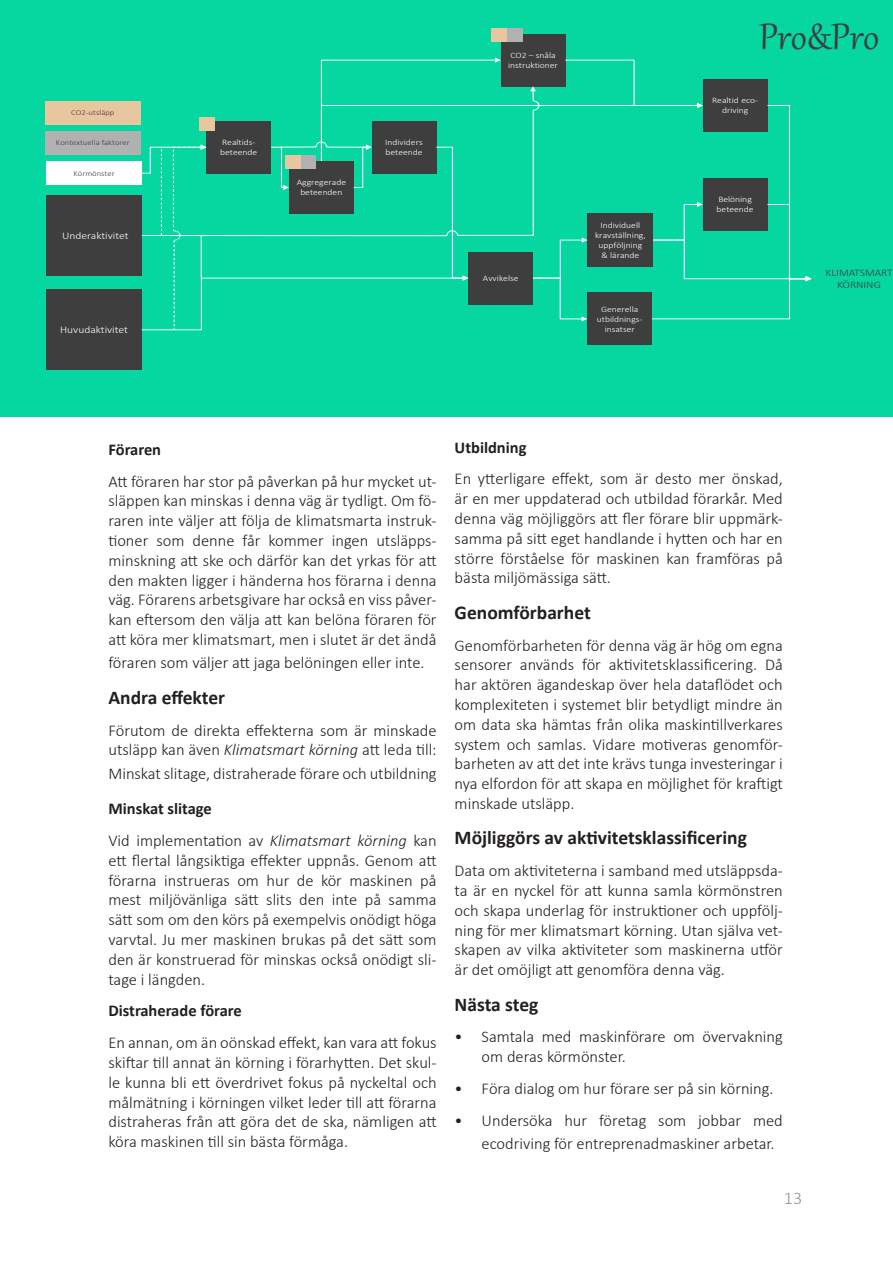
<style>
.page{position:relative;width:893px;height:1263px;background:#fff}
.page>*{position:absolute;margin:0;border:0;box-sizing:border-box;transform-origin:0 0}
.t1{font:45.15px "Gabriola";color:#3e3e3e}
.t2{font:700 19.5px "Calibri";color:#231f20}
.t3{font:300 18px "Calibri";color:#919396}
.t4{font:300 16.5px/19.8px "Calibri";color:#231f20;text-align:justify}
.t5{font:700 16.5px "Calibri";color:#231f20}
.t6{font:300 10.05px "Calibri";color:#fff;scale:1.15 1}
.t7{font:300 10.05px/12px "Calibri";letter-spacing:-.005em;color:#3e3e3e;text-align:center;scale:1.15 1}
.t8{font:300 8.4px/10.1px "Calibri";color:#fff;scale:1.15 1}
.t9{font:300 7.5px "Calibri";color:#3e3e3e;scale:1.15 1}
.s1{font-style:italic}
</style>
<div class="page">
<div style="left:0;top:0;width:893px;height:417px;background:#06d6a0"></div>
<div style="left:46px;top:195px;width:96px;height:81px;background:#3e3e3e"></div>
<div style="left:46px;top:289px;width:96px;height:81px;background:#3e3e3e"></div>
<div style="left:587px;top:293px;width:65px;height:52px;background:#3e3e3e"></div>
<div style="left:45px;top:101px;width:96px;height:24px;background:#e8c6a0"></div>
<div style="left:45px;top:131px;width:96px;height:24px;background:#b1b1b1"></div>
<div style="left:46px;top:161px;width:96px;height:24px;background:#fff"></div>
<div style="left:501px;top:34px;width:64px;height:52px;background:#3e3e3e"></div>
<div style="left:492px;top:29px;width:15px;height:13px;background:#e8c6a0"></div>
<div style="left:507px;top:29px;width:15px;height:13px;background:#b1b1b1"></div>
<svg style="left:141px;top:58px;width:670px;height:272px"></svg>
<hr style="left:280px;top:147px;width:36px;height:1px;background:#fff">
<div style="left:285px;top:155px;width:16px;height:13px;background:#e8c6a0"></div>
<p class="t9" style="left:71px;top:108px;width:39px">CO2-utsläpp</p>
<p class="t9" style="left:56px;top:138px;width:66px">Kontextuella faktorer</p>
<p class="t9" style="left:73px;top:169px;width:37px">Körmönster</p>
<p class="t6" style="left:62px;top:229px;width:59px">Underaktivitet</p>
<p class="t6" style="left:60px;top:324px;width:61px">Huvudaktivitet</p>
<p class="t8" style="left:220px;top:137px;width:34px">Realtids&shy;beteende</p>
<p class="t8" style="left:297px;top:177px;width:44px;text-align:center">Aggregerade beteenden</p>
<p class="t8" style="left:385px;top:137px;width:34px">Individers beteende</p>
<p class="t8" style="left:508px;top:50px;width:45px">CO2 – snåla instruktioner</p>
<p class="t8" style="left:483px;top:273px;width:32px">Avvikelse</p>
<p class="t8" style="left:595px;top:220px;width:46px;text-align:center">Individuell kravställning, uppföljning &amp; lärande</p>
<p class="t8" style="left:597px;top:304px;width:41px;text-align:center">Generella utbildnings&shy;insatser</p>
<p class="t1" style="left:759px;top:7px;width:122px">Pro&amp;Pro</p>
<p class="t8" style="left:712px;top:95px;width:41px;text-align:center">Realtid eco&shy;driving</p>
<p class="t8" style="left:717px;top:194px;width:34px">Belöning beteende</p>
<p class="t7" style="left:826px;top:267px;width:60px">KLIMATSMART<br>KÖRNING</p>
<p class="t5" style="left:108px;top:438px;width:54px">Föraren</p>
<p class="t4" style="left:108px;top:471px;width:330px">Att föraren har stor på påverkan på hur mycket ut&shy;släppen kan minskas i denna väg är tydligt. Om fö&shy;raren inte väljer att följa de klimatsmarta instruk&shy;tioner som denne får kommer ingen utsläpps&shy;minskning att ske och därför kan det yrkas för att den makten ligger i händerna hos förarna i denna väg. Förarens arbetsgivare har också en viss påver&shy;kan eftersom den välja att kan belöna föraren för att köra mer klimatsmart, men i slutet är det ändå</p>
<p class="t4" style="left:108px;top:653px;width:318px">föraren som väljer att jaga belöningen eller inte.</p>
<p class="t2" style="left:108px;top:683px;width:118px">Andra effekter</p>
<p class="t4" style="left:108px;top:720px;width:330px">Förutom de direkta effekterna som är minskade utsläpp kan även <span class="s1">Klimatsmart körning</span> att leda till:</p>
<p class="t4" style="left:108px;top:763px;width:330px">Minskat slitage, distraherade förare och utbildning</p>
<p class="t5" style="left:108px;top:797px;width:105px">Minskat slitage</p>
<p class="t4" style="left:108px;top:830px;width:330px">Vid implementation av <span class="s1">Klimatsmart körning</span> kan ett flertal långsiktiga effekter uppnås. Genom att förarna instrueras om hur de kör maskinen på mest miljövänliga sätt slits den inte på samma sätt som om den körs på exempelvis onödigt höga varvtal. Ju mer maskinen brukas på det sätt som den är konstruerad för minskas också onödigt sli&shy;tage i längden.</p>
<p class="t5" style="left:108px;top:999px;width:135px">Distraherade förare</p>
<p class="t4" style="left:108px;top:1033px;width:330px">En annan, om än oönskad effekt, kan vara att fokus skiftar till annat än körning i förarhytten. Det skul&shy;le kunna bli ett överdrivet fokus på nyckeltal och målmätning i körningen vilket leder till att förarna distraheras från att göra det de ska, nämligen att köra maskinen till sin bästa förmåga.</p>
<p class="t5" style="left:455px;top:435px;width:73px">Utbildning</p>
<p class="t4" style="left:455px;top:469px;width:330px">En ytterligare effekt, som är desto mer önskad, är en mer uppdaterad och utbildad förarkår. Med denna väg möjliggörs att fler förare blir uppmärk&shy;samma på sitt eget handlande i hytten och har en större förståelse för maskinen kan framföras på bästa miljömässiga sätt.</p>
<p class="t2" style="left:455px;top:598px;width:138px">Genomförbarhet</p>
<p class="t4" style="left:455px;top:635px;width:330px">Genomförbarheten för denna väg är hög om egna sensorer används för aktivitetsklassificering. Då har aktören ägandeskap över hela dataflödet och komplexiteten i systemet blir betydligt mindre än om data ska hämtas från olika maskintillverkares system och samlas. Vidare motiveras genomför&shy;barheten av att det inte krävs tunga investeringar i nya elfordon för att skapa en möjlighet för kraftigt minskade utsläpp.</p>
<p class="t2" style="left:455px;top:824px;width:294px">Möjliggörs av aktivitetsklassificering</p>
<p class="t4" style="left:455px;top:861px;width:330px">Data om aktiviteterna i samband med utsläppsda&shy;ta är en nyckel för att kunna samla körmönstren och skapa underlag för instruktioner och uppfölj&shy;ning för mer klimatsmart körning. Utan själva vet&shy;skapen av vilka aktiviteter som maskinerna utför är det omöjligt att genomföra denna väg.</p>
<p class="t2" style="left:455px;top:990px;width:85px">Nästa steg</p>
<p class="t4" style="left:482px;top:1027px;width:303px;text-indent:-27px">• Samtala med maskinförare om övervakning om deras körmönster.</p>
<p class="t4" style="left:455px;top:1078px;width:320px">• Föra dialog om hur förare ser på sin körning.</p>
<p class="t4" style="left:482px;top:1108px;width:303px;line-height:23.4px;text-indent:-27px">• Undersöka hur företag som jobbar med ecodriving för entreprenadmaskiner arbetar.</p>
<p class="t3" style="left:784px;top:1187px;width:20px">13</p>
</div>
